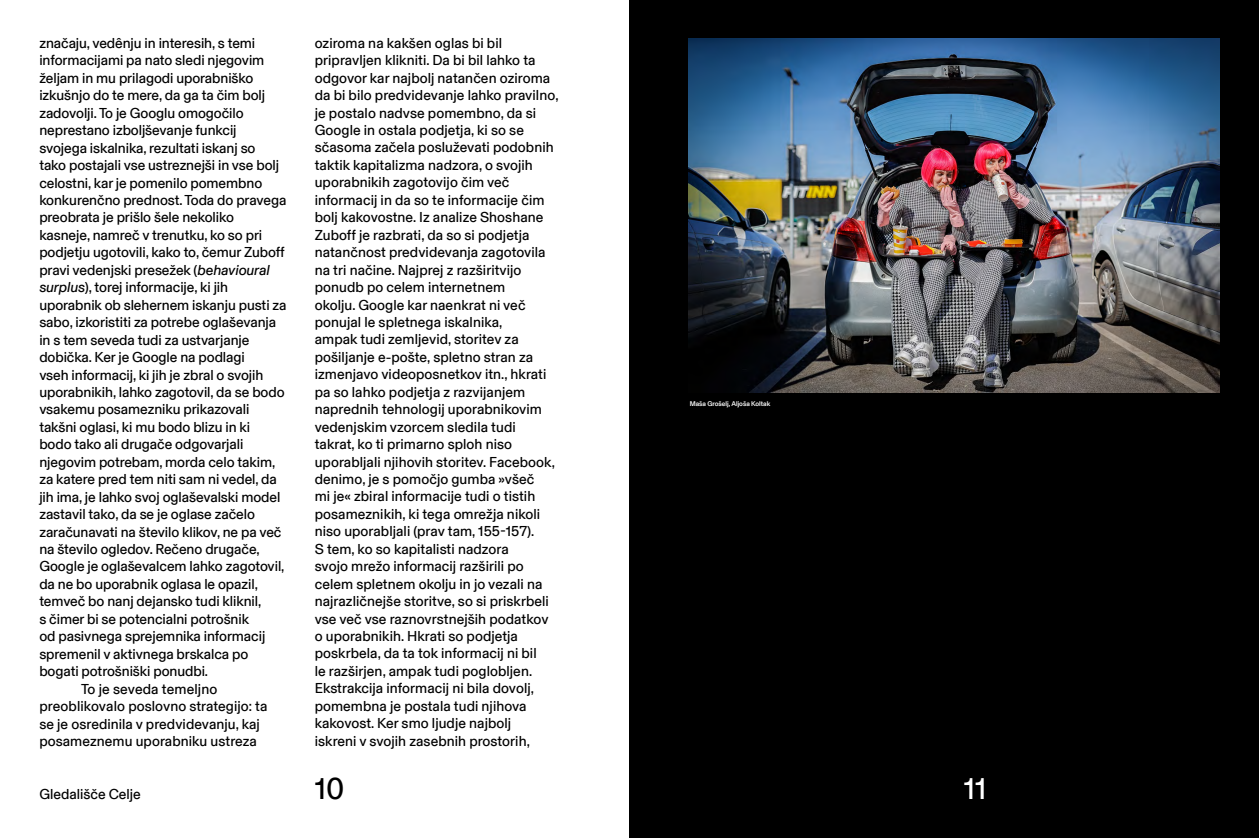
<style>
.page{position:relative;width:1259px;height:838px;background:#fff}
.page>*{position:absolute;margin:0;border:0;box-sizing:border-box;transform-origin:0 0}
.t1{font:30px "Basel Grotesk";color:#000}
.t2{font:30px "Basel Grotesk";color:#fff}
.t3{font:14.25px/17.4px "Basel Grotesk";letter-spacing:-.005em;color:#000}
.t4{font:500 6.75px "Basel Grotesk";color:#fff}
.s1{font-style:italic}
</style>
<div class="page">
<div style="left:629px;top:0;width:630px;height:838px;background:#000"></div>
<img style="left:688px;top:39px;width:531px;height:354px">
<p class="t3" style="left:39px;top:34px;width:217px">značaju, vedênju in interesih, s temi</p>
<p class="t3" style="left:39px;top:51px;width:226px">informacijami pa nato sledi njegovim</p>
<p class="t3" style="left:39px;top:69px;width:216px">željam in mu prilagodi uporabniško</p>
<p class="t3" style="left:39px;top:86px;width:227px">izkušnjo do te mere, da ga ta čim bolj</p>
<p class="t3" style="left:39px;top:104px;width:206px">zadovolji. To je Googlu omogočilo</p>
<p class="t3" style="left:39px;top:121px;width:199px">neprestano izboljševanje funkcij</p>
<p class="t3" style="left:39px;top:138px;width:218px">svojega iskalnika, rezultati iskanj so</p>
<p class="t3" style="left:39px;top:156px;width:241px">tako postajali vse ustreznejši in vse bolj</p>
<p class="t3" style="left:39px;top:173px;width:224px">celostni, kar je pomenilo pomembno</p>
<p class="t3" style="left:39px;top:191px;width:248px">konkurenčno prednost. Toda do pravega</p>
<p class="t3" style="left:39px;top:208px;width:196px">preobrata je prišlo šele nekoliko</p>
<p class="t3" style="left:39px;top:226px;width:224px">kasneje, namreč v trenutku, ko so pri</p>
<p class="t3" style="left:39px;top:243px;width:247px">podjetju ugotovili, kako to, čemur Zuboff</p>
<p class="t3" style="left:39px;top:261px;width:232px">pravi vedenjski presežek (<span class="s1">behavioural</span></p>
<p class="t3" style="left:39px;top:278px;width:190px"><span class="s1">surplus</span>), torej informacije, ki jih</p>
<p class="t3" style="left:39px;top:295px;width:249px">uporabnik ob slehernem iskanju pusti za</p>
<p class="t3" style="left:39px;top:313px;width:238px">sabo, izkoristiti za potrebe oglaševanja</p>
<p class="t3" style="left:39px;top:330px;width:212px">in s tem seveda tudi za ustvarjanje</p>
<p class="t3" style="left:39px;top:348px;width:207px">dobička. Ker je Google na podlagi</p>
<p class="t3" style="left:39px;top:365px;width:225px">vseh informacij, ki jih je zbral o svojih</p>
<p class="t3" style="left:39px;top:383px;width:247px">uporabnikih, lahko zagotovil, da se bodo</p>
<p class="t3" style="left:39px;top:400px;width:212px">vsakemu posamezniku prikazovali</p>
<p class="t3" style="left:39px;top:417px;width:212px">takšni oglasi, ki mu bodo blizu in ki</p>
<p class="t3" style="left:39px;top:435px;width:205px">bodo tako ali drugače odgovarjali</p>
<p class="t3" style="left:39px;top:452px;width:237px">njegovim potrebam, morda celo takim,</p>
<p class="t3" style="left:39px;top:470px;width:239px">za katere pred tem niti sam ni vedel, da</p>
<p class="t3" style="left:39px;top:487px;width:243px">jih ima, je lahko svoj oglaševalski model</p>
<p class="t3" style="left:39px;top:505px;width:217px">zastavil tako, da se je oglase začelo</p>
<p class="t3" style="left:39px;top:522px;width:244px">zaračunavati na število klikov, ne pa več</p>
<p class="t3" style="left:39px;top:540px;width:222px">na število ogledov. Rečeno drugače,</p>
<p class="t3" style="left:39px;top:557px;width:247px">Google je oglaševalcem lahko zagotovil,</p>
<p class="t3" style="left:39px;top:574px;width:220px">da ne bo uporabnik oglasa le opazil,</p>
<p class="t3" style="left:39px;top:592px;width:223px">temveč bo nanj dejansko tudi kliknil,</p>
<p class="t3" style="left:39px;top:609px;width:211px">s čimer bi se potencialni potrošnik</p>
<p class="t3" style="left:39px;top:627px;width:227px">od pasivnega sprejemnika informacij</p>
<p class="t3" style="left:39px;top:644px;width:210px">spremenil v aktivnega brskalca po</p>
<p class="t3" style="left:39px;top:662px;width:170px">bogati potrošniški ponudbi.</p>
<p class="t3" style="left:81px;top:679px;width:138px">To je seveda temeljno</p>
<p class="t3" style="left:39px;top:697px;width:230px">preoblikovalo poslovno strategijo: ta</p>
<p class="t3" style="left:39px;top:714px;width:222px">se je osredinila v predvidevanju, kaj</p>
<p class="t3" style="left:39px;top:731px;width:219px">posameznemu uporabniku ustreza</p>
<p class="t3" style="left:315px;top:34px;width:245px">oziroma na kakšen oglas bi bil pripravljen klikniti. Da bi bil lahko ta odgovor kar najbolj natančen oziroma da bi bilo predvidevanje lahko pravilno, je postalo nadvse pomembno, da si Google in ostala podjetja, ki so se sčasoma začela posluževati podobnih taktik kapitalizma nadzora, o svojih uporabnikih zagotovijo čim več informacij in da so te informacije čim bolj kakovostne. Iz analize Shoshane Zuboff je razbrati, da so si podjetja natančnost predvidevanja zagotovila na tri načine. Najprej z razširitvijo ponudb po celem internetnem<br>okolju. Google kar naenkrat ni več ponujal le spletnega iskalnika,<br>ampak tudi zemljevid, storitev za pošiljanje e-pošte, spletno stran za izmenjavo videoposnetkov itn., hkrati pa so lahko podjetja z razvijanjem naprednih tehnologij uporabnikovim vedenjskim vzorcem sledila tudi takrat, ko ti primarno sploh niso uporabljali njihovih storitev. Facebook, denimo, je s pomočjo gumba »všeč<br>mi je« zbiral informacije tudi o tistih posameznikih, ki tega omrežja nikoli niso uporabljali (prav tam, 155-157).<br>S tem, ko so kapitalisti nadzora<br>svojo mrežo informacij razširili po celem spletnem okolju in jo vezali na najrazličnejše storitve, so si priskrbeli vse več vse raznovrstnejših podatkov o uporabnikih. Hkrati so podjetja poskrbela, da ta tok informacij ni bil<br>le razširjen, ampak tudi poglobljen.<br>Ekstrakcija informacij ni bila dovolj, pomembna je postala tudi njihova kakovost. Ker smo ljudje najbolj<br>iskreni v svojih zasebnih prostorih,</p>
<p class="t4" style="left:690px;top:399px;width:82px">Maša Grošelj, Aljoša Koltak</p>
<p class="t3" style="left:39px;top:784px;width:103px">Gledališče Celje</p>
<h1 class="t1" style="left:315px;top:767px;width:31px">10</h1>
<h1 class="t2" style="left:964px;top:767px;width:24px">11</h1>
</div>
